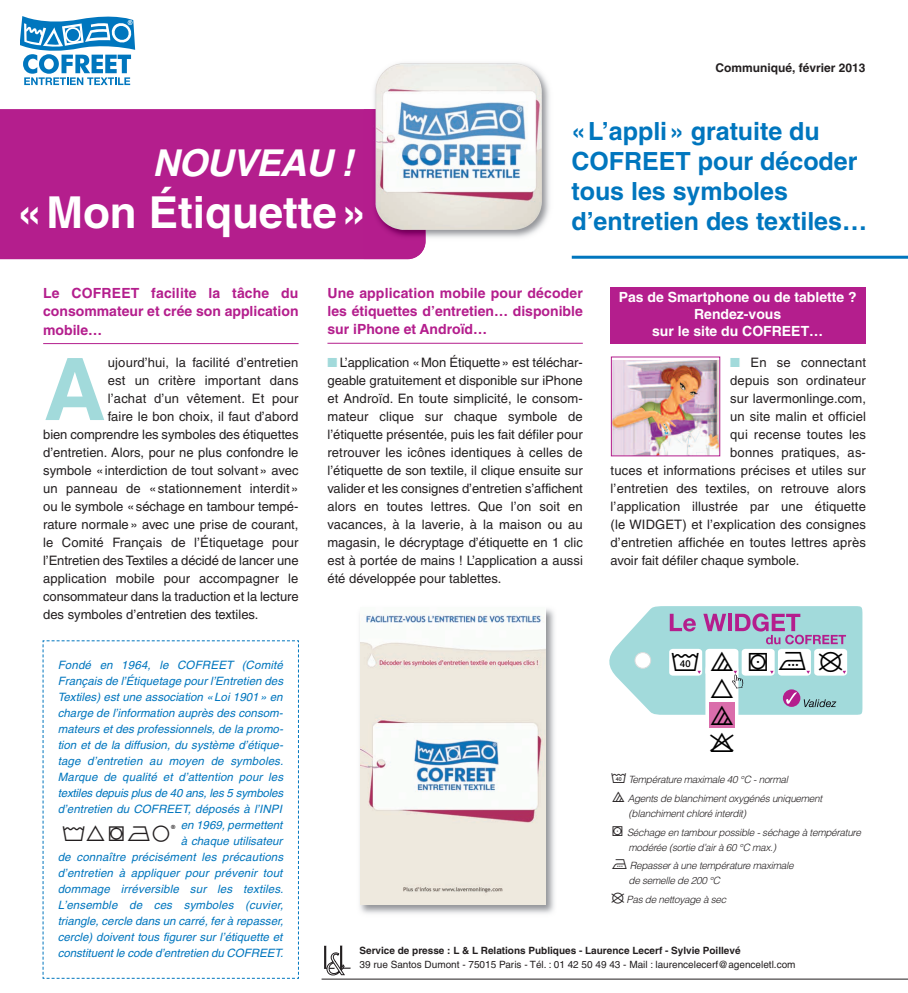
<style>
.page{position:relative;width:908px;height:993px;background:#fff}
.page>*{position:absolute;margin:0;border:0;box-sizing:border-box;transform-origin:0 0}
.t1{font:700 86.3px "Helvetica";color:#a2dadb}
.t2{font:700 44px "Helvetica";color:#fff}
.t3{font:italic 700 37px "Helvetica";letter-spacing:-.025em;color:#fff}
.t4{font:700 25px/30px "Helvetica";color:#0076be}
.t5{font:700 14px/18px "Helvetica";color:#b41e8d;text-align:justify}
.t6{font:700 14px/16.8px "Helvetica";color:#fff;text-align:center}
.t7{font:13px/18px "Helvetica";letter-spacing:.01em;color:#231f20;text-align:justify}
.t8{font:13px "Helvetica";letter-spacing:-.01em;color:#231f20}
.t9{font:700 12px "Helvetica";color:#231f20}
.t10{font:italic 11.5px/16px "Helvetica";letter-spacing:.005em;color:#0076be;text-align:right}
.t11{font:italic 300 10px/14.6px "Helvetica";letter-spacing:-.03em;color:#231f20}
.t12{font:10px "Helvetica";color:#231f20}
.t13{font:700 10px "Helvetica";color:#231f20}
.t14{font:700 5.8px "DIN";color:#231f20}
.s1{color:#a2dadb}
</style>
<div class="page">
<hr style="left:571px;top:256px;width:336px;height:2px;background:#0076be">
<div style="left:0;top:109px;width:364px;height:150px;background:#b41e8d"></div>
<svg style="left:21px;top:16px;width:114px;height:69px"></svg>
<div style="left:65px;top:27px;width:16px;height:16px;border:2px solid #fff;border-radius:50%"></div>
<svg style="left:324px;top:945px;width:26px;height:30px"></svg>
<hr style="left:321px;top:978px;width:586px;height:1px;background:#231f20">
<img style="left:364px;top:74px;width:186px;height:186px">
<img style="left:407px;top:211px;width:18px;height:48px">
<img style="left:375px;top:63px;width:166px;height:148px">
<hr style="left:327px;top:342px;width:255px;height:1px;background:#b41e8d">
<hr style="left:43px;top:343px;width:255px;height:1px;background:#b41e8d">
<img style="left:612px;top:360px;width:106px;height:94px">
<div style="left:610px;top:356px;width:110px;height:100px;border:1px solid #b41e8d"></div>
<img style="left:359px;top:608px;width:196px;height:306px">
<img style="left:360px;top:608px;width:185px;height:296px">
<div style="left:609px;top:287px;width:256px;height:57px;background:#b41e8d"></div>
<svg style="left:609px;top:606px;width:253px;height:122px"></svg>
<svg style="left:42px;top:640px;width:257px;height:338px"></svg>
<h3 class="t3" style="left:152px;top:149px;width:202px">NOUVEAU !</h3>
<h2 class="t2" style="left:17px;top:196px;width:351px">«Mon Étiquette»</h2>
<p class="t9" style="left:715px;top:63px;width:151px">Communiqué, février 2013</p>
<h3 class="t4" style="left:571px;top:118px;width:297px">«L’appli» gratuite du<br>COFREET pour décoder tous les symboles d’entretien des textiles…</h3>
<p class="t5" style="left:43px;top:286px;width:257px">Le COFREET facilite la tâche du consommateur et crée son application mobile…</p>
<p class="t7" style="left:108px;top:354px;width:192px">ujourd’hui, la facilité d’entretien</p>
<p class="t7" style="left:108px;top:372px;width:192px">est un critère important dans</p>
<p class="t7" style="left:108px;top:390px;width:192px">l’achat d’un vêtement. Et pour</p>
<p class="t7" style="left:108px;top:408px;width:192px">faire le bon choix, il faut d’abord</p>
<p class="t7" style="left:43px;top:426px;width:257px">bien comprendre les symboles des étiquettes</p>
<p class="t7" style="left:43px;top:444px;width:257px">d’entretien. Alors, pour ne plus confondre le</p>
<p class="t7" style="left:43px;top:462px;width:257px">symbole «interdiction de tout solvant» avec</p>
<p class="t7" style="left:43px;top:480px;width:257px">un panneau de «stationnement interdit»</p>
<p class="t7" style="left:43px;top:498px;width:257px">ou le symbole «séchage en tambour tempé-</p>
<p class="t7" style="left:43px;top:516px;width:257px">rature normale» avec une prise de courant,</p>
<p class="t7" style="left:43px;top:534px;width:257px">le Comité Français de l’Étiquetage pour</p>
<p class="t8" style="left:43px;top:555px;width:257px">l’Entretien des Textiles a décidé de lancer une</p>
<p class="t7" style="left:43px;top:570px;width:257px">application mobile pour accompagner le</p>
<p class="t8" style="left:43px;top:591px;width:257px">consommateur dans la traduction et la lecture</p>
<p class="t7" style="left:43px;top:606px;width:217px">des symboles d’entretien des textiles.</p>
<h1 class="t1" style="left:44px;top:358px;width:64px">A</h1>
<p class="t10" style="left:58px;top:658px;width:227px">Fondé en 1964, le COFREET (Comité Français de l’Étiquetage pour l’Entretien des Textiles) est une association «Loi 1901» en charge de l’information auprès des consom&shy;mateurs et des professionnels, de la promo&shy;tion et de la diffusion, du système d’étique&shy;tage d’entretien au moyen de symboles.<br>Marque de qualité et d’attention pour les textiles depuis plus de 40 ans, les 5 symboles d’entretien du COFREET, déposés à l’INPI en 1969, permettent<br>à chaque utilisateur<br>de connaître précisément les précautions d’entretien à appliquer pour prévenir tout dommage irréversible sur les textiles.<br>L’ensemble de ces symboles (cuvier, triangle, cercle dans un carré, fer à repasser, cercle) doivent tous figurer sur l’étiquette et constituent le code d’entretien du COFREET.</p>
<p class="t14" style="left:171px;top:823px;width:6px">®</p>
<p class="t5" style="left:327px;top:285px;width:257px">Une application mobile pour décoder les étiquettes d’entretien… disponible sur iPhone et Androïd…</p>
<p class="t7" style="left:327px;top:354px;width:257px"><span class="s1">■</span> L’application «Mon Étiquette» est téléchar&shy;geable gratuitement et disponible sur iPhone et Androïd. En toute simplicité, le consom&shy;mateur clique sur chaque symbole de l’étiquette présentée, puis les fait défiler pour retrouver les icônes identiques à celles de l’étiquette de son textile, il clique ensuite sur valider et les consignes d’entretien s’affichent alors en toutes lettres. Que l’on soit en vacances, à la laverie, à la maison ou au magasin, le décryptage d’étiquette en 1 clic est à portée de mains ! L’application a aussi été développée pour tablettes.</p>
<p class="t6" style="left:618px;top:290px;width:239px">Pas de Smartphone ou de tablette ?<br>Rendez-vous<br>sur le site du COFREET…</p>
<p class="t7" style="left:730px;top:354px;width:137px"><span class="s1">■</span> En se connectant</p>
<p class="t7" style="left:730px;top:372px;width:137px">depuis son ordinateur</p>
<p class="t7" style="left:730px;top:390px;width:137px">sur lavermonlinge.com,</p>
<p class="t7" style="left:730px;top:408px;width:137px">un site malin et officiel</p>
<p class="t7" style="left:730px;top:426px;width:137px">qui recense toutes les</p>
<p class="t7" style="left:730px;top:444px;width:137px">bonnes pratiques, as-</p>
<p class="t7" style="left:610px;top:462px;width:257px">tuces et informations précises et utiles sur</p>
<p class="t7" style="left:610px;top:480px;width:257px">l’entretien des textiles, on retrouve alors</p>
<p class="t7" style="left:610px;top:498px;width:257px">l’application illustrée par une étiquette</p>
<p class="t7" style="left:610px;top:516px;width:257px">(le WIDGET) et l’explication des consignes</p>
<p class="t7" style="left:610px;top:534px;width:257px">d’entretien affichée en toutes lettres après</p>
<p class="t7" style="left:610px;top:552px;width:190px">avoir fait défiler chaque symbole.</p>
<p class="t11" style="left:627px;top:770px;width:196px;line-height:18.9px">Température maximale 40 °C - normal<br>Agents de blanchiment oxygénés uniquement</p>
<p class="t11" style="left:628px;top:805px;width:119px">(blanchiment chloré interdit)</p>
<p class="t11" style="left:628px;top:824px;width:234px;text-indent:-17px">▲ Séchage en tambour possible - séchage à température modérée (sortie d’air à 60 °C max.)</p>
<p class="t11" style="left:628px;top:858px;width:166px;text-indent:-17px">❖ Repasser à une température maximale de semelle de 200 °C</p>
<p class="t11" style="left:626px;top:891px;width:101px">Pas de nettoyage à sec</p>
<p class="t13" style="left:359px;top:946px;width:382px">Service de presse : L &amp; L Relations Publiques - Laurence Lecerf - Sylvie Poillevé</p>
<p class="t12" style="left:359px;top:960px;width:437px">39 rue Santos Dumont - 75015 Paris - Tél. : 01 42 50 49 43 - Mail : laurencelecerf@agenceletl.com</p>
</div>
